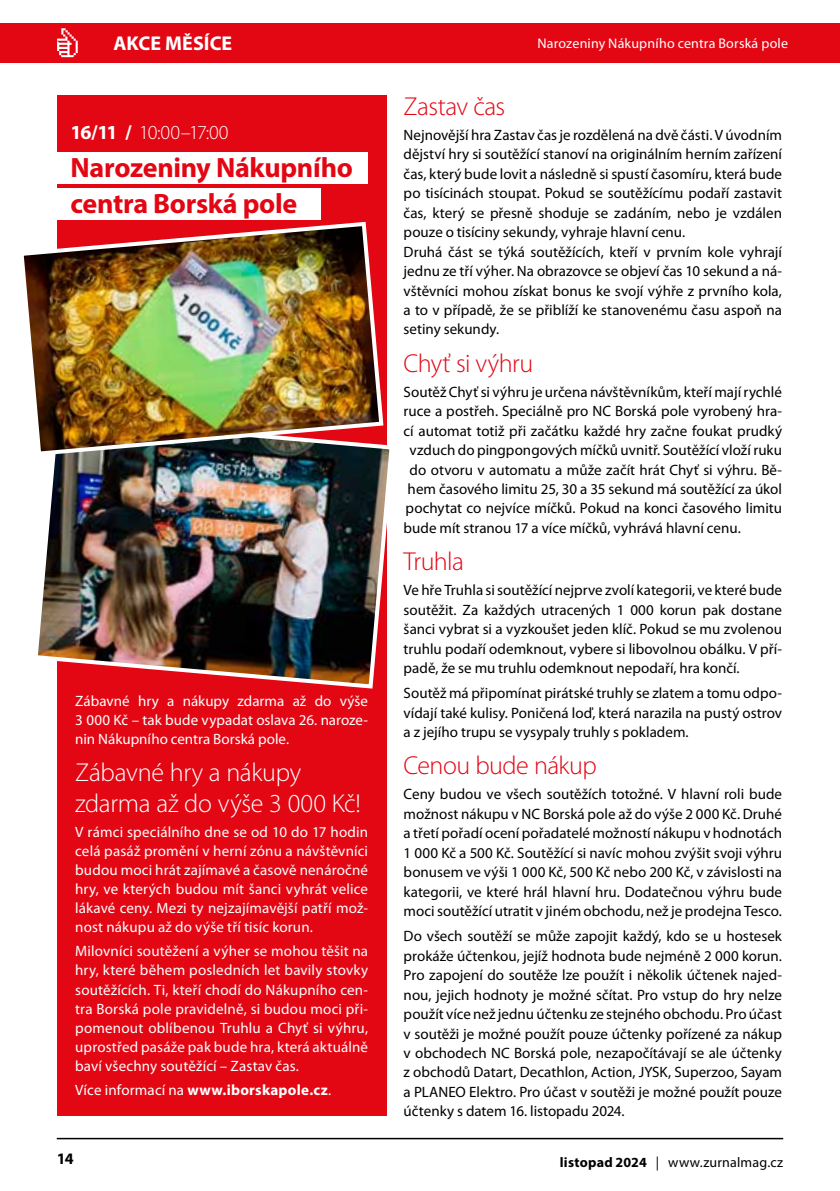
<style>
.page{position:relative;width:840px;height:1191px;background:#fff}
.page>*{position:absolute;margin:0;border:0;box-sizing:border-box;transform-origin:0 0}
.t1{font:700 28px/35.6px "Myriad Pro";letter-spacing:-.01em;color:#e30613}
.t2{font:300 26px "Myriad Pro";letter-spacing:-.025em;color:#e30613}
.t3{font:300 26px/31.2px "Myriad Pro";letter-spacing:-.01em;color:#fff}
.t4{font:300 20px "Myriad Pro";letter-spacing:-.03em;color:#fff}
.t5{font:700 20px "Myriad Pro";color:#fff}
.t6{font:700 16px "Myriad Pro";color:#000}
.t7{font:15px/19.4px "Myriad Pro";color:#000;text-align:justify}
.t8{font:15px/19px "Myriad Pro";letter-spacing:.01em;color:#fff;text-align:justify}
.t9{font:700 15px "Myriad Pro";letter-spacing:.02em;color:#fff}
.t10{font:14px "Myriad Pro";letter-spacing:.015em;color:#fff}
.t11{font:14px "Myriad Pro";letter-spacing:.01em;color:#000}
.s1{font-weight:700}
.s2{font-weight:400}
</style>
<div class="page">
<hr style="left:57px;top:1137px;width:725px;height:2px;background:#000">
<div style="left:0;top:23px;width:839px;height:39px;background:#e30613"></div>
<svg style="left:57px;top:28px;width:21px;height:29px"></svg>
<div style="left:57px;top:95px;width:329px;height:1021px;background:#e30613"></div>
<img style="left:38px;top:414px;width:352px;height:277px">
<img style="left:23px;top:221px;width:362px;height:237px">
<div style="left:47px;top:152px;width:321px;height:31px;background:#fff"></div>
<div style="left:31px;top:188px;width:289px;height:32px;background:#fff"></div>
<h3 class="t5" style="left:113px;top:30px;width:120px">AKCE MĚSÍCE</h3>
<h3 class="t4" style="left:70px;top:121px;width:160px"><span class="s1">16/11 /</span> 10:00–17:00</h3>
<h1 class="t1" style="left:70px;top:149px;width:284px">Narozeniny Nákupního centra Borská pole</h1>
<p class="t8" style="left:75px;top:691px;width:294px">Zábavné hry a nákupy zdarma až do výše 3 000 Kč – tak bude vypadat oslava 26. naroze&shy;nin Nákupního centra Borská pole.</p>
<h2 class="t3" style="left:75px;top:756px;width:287px">Zábavné hry a nákupy zdarma až do výše 3 000 Kč!</h2>
<p class="t8" style="left:75px;top:822px;width:294px">V rámci speciálního dne se od 10 do 17 hodin celá pasáž promění v herní zónu a návštěvníci budou moci hrát zajímavé a časově nenáročné hry, ve kterých budou mít šanci vyhrát velice lákavé ceny. Mezi ty nejzajímavější patří mož&shy;nost nákupu až do výše tří tisíc korun.</p>
<p class="t8" style="left:75px;top:941px;width:294px">Milovníci soutěžení a výher se mohou těšit na hry, které během posledních let bavily stovky soutěžících. Ti, kteří chodí do Nákupního cen&shy;tra Borská pole pravidelně, si budou moci při&shy;pomenout oblíbenou Truhlu a Chyť si výhru, uprostřed pasáže pak bude hra, která aktuálně baví všechny soutěžící – Zastav čas.</p>
<p class="t9" style="left:75px;top:1080px;width:257px"><span class="s2">Více informací na</span> www.iborskapole.cz<span class="s2">.</span></p>
<p class="t10" style="left:537px;top:34px;width:252px">Narozeniny Nákupního centra Borská pole</p>
<h2 class="t2" style="left:403px;top:91px;width:103px">Zastav čas</h2>
<p class="t7" style="left:403px;top:125px;width:380px;text-align:left">Nejnovější hra Zastav čas je rozdělená na dvě části. V úvodním dějství hry si soutěžící stanoví na originálním herním zařízení čas, který bude lovit a následně si spustí časomíru, která bude po tisícinách stoupat. Pokud se soutěžícímu podaří zastavit čas, který se přesně shoduje se zadáním, nebo je vzdálen pouze o tisíciny sekundy, vyhraje hlavní cenu.<br>Druhá část se týká soutěžících, kteří v prvním kole vyhrají jednu ze tří výher. Na obrazovce se objeví čas 10 sekund a ná&shy;vštěvníci mohou získat bonus ke svojí výhře z prvního kola, a to v případě, že se přiblíží ke stanovenému času aspoň na setiny sekundy.</p>
<h2 class="t2" style="left:403px;top:347px;width:131px">Chyť si výhru</h2>
<p class="t7" style="left:403px;top:382px;width:380px">Soutěž Chyť si výhru je určena návštěvníkům, kteří mají rychlé</p>
<p class="t7" style="left:403px;top:401px;width:379px">ruce a postřeh. Speciálně pro NC Borská pole vyrobený hra-</p>
<p class="t7" style="left:403px;top:421px;width:380px">cí automat totiž při začátku každé hry začne foukat prudký</p>
<p class="t7" style="left:409px;top:440px;width:373px">vzduch do pingpongových míčků uvnitř. Soutěžící vloží ruku</p>
<p class="t7" style="left:409px;top:459px;width:373px">do otvoru v automatu a může začít hrát Chyť si výhru. Bě-</p>
<p class="t7" style="left:407px;top:479px;width:375px">hem časového limitu 25, 30 a 35 sekund má soutěžící za úkol</p>
<p class="t7" style="left:405px;top:498px;width:378px">pochytat co nejvíce míčků. Pokud na konci časového limitu</p>
<p class="t7" style="left:403px;top:518px;width:338px">bude mít stranou 17 a více míčků, vyhrává hlavní cenu.</p>
<h2 class="t2" style="left:403px;top:546px;width:62px">Truhla</h2>
<p class="t7" style="left:403px;top:580px;width:379px">Ve hře Truhla si soutěžící nejprve zvolí kategorii, ve které bude soutěžit. Za každých utracených 1 000 korun pak dostane šanci vybrat si a vyzkoušet jeden klíč. Pokud se mu zvolenou truhlu podaří odemknout, vybere si libovolnou obálku. V pří&shy;padě, že se mu truhlu odemknout nepodaří, hra končí.</p>
<p class="t7" style="left:403px;top:683px;width:380px">Soutěž má připomínat pirátské truhly se zlatem a tomu odpo&shy;vídají také kulisy. Poničená loď, která narazila na pustý ostrov a z jejího trupu se vysypaly truhly s pokladem.</p>
<h2 class="t2" style="left:403px;top:750px;width:194px">Cenou bude nákup</h2>
<p class="t7" style="left:403px;top:784px;width:380px">Ceny budou ve všech soutěžích totožné. V hlavní roli bude možnost nákupu v NC Borská pole až do výše 2 000 Kč. Druhé a třetí pořadí ocení pořadatelé možností nákupu v hodnotách 1 000 Kč a 500 Kč. Soutěžící si navíc mohou zvýšit svoji výhru bonusem ve výši 1 000 Kč, 500 Kč nebo 200 Kč, v závislosti na kategorii, ve které hrál hlavní hru. Dodatečnou výhru bude moci soutěžící utratit v jiném obchodu, než je prodejna Tesco.</p>
<p class="t7" style="left:403px;top:926px;width:380px">Do všech soutěží se může zapojit každý, kdo se u hostesek prokáže účtenkou, jejíž hodnota bude nejméně 2 000 korun.<br>Pro zapojení do soutěže lze použít i několik účtenek najed&shy;nou, jejich hodnoty je možné sčítat. Pro vstup do hry nelze použít více než jednu účtenku ze stejného obchodu. Pro účast v soutěži je možné použít pouze účtenky pořízené za nákup v obchodech NC Borská pole, nezapočítávají se ale účtenky z obchodů Datart, Decathlon, Action, JYSK, Superzoo, Sayam a PLANEO Elektro. Pro účast v soutěži je možné použít pouze účtenky s datem 16. listopadu 2024.</p>
<p class="t6" style="left:57px;top:1148px;width:19px">14</p>
<p class="t11" style="left:559px;top:1153px;width:225px"><span class="s1">listopad 2024</span> | www.zurnalmag.cz</p>
</div>
